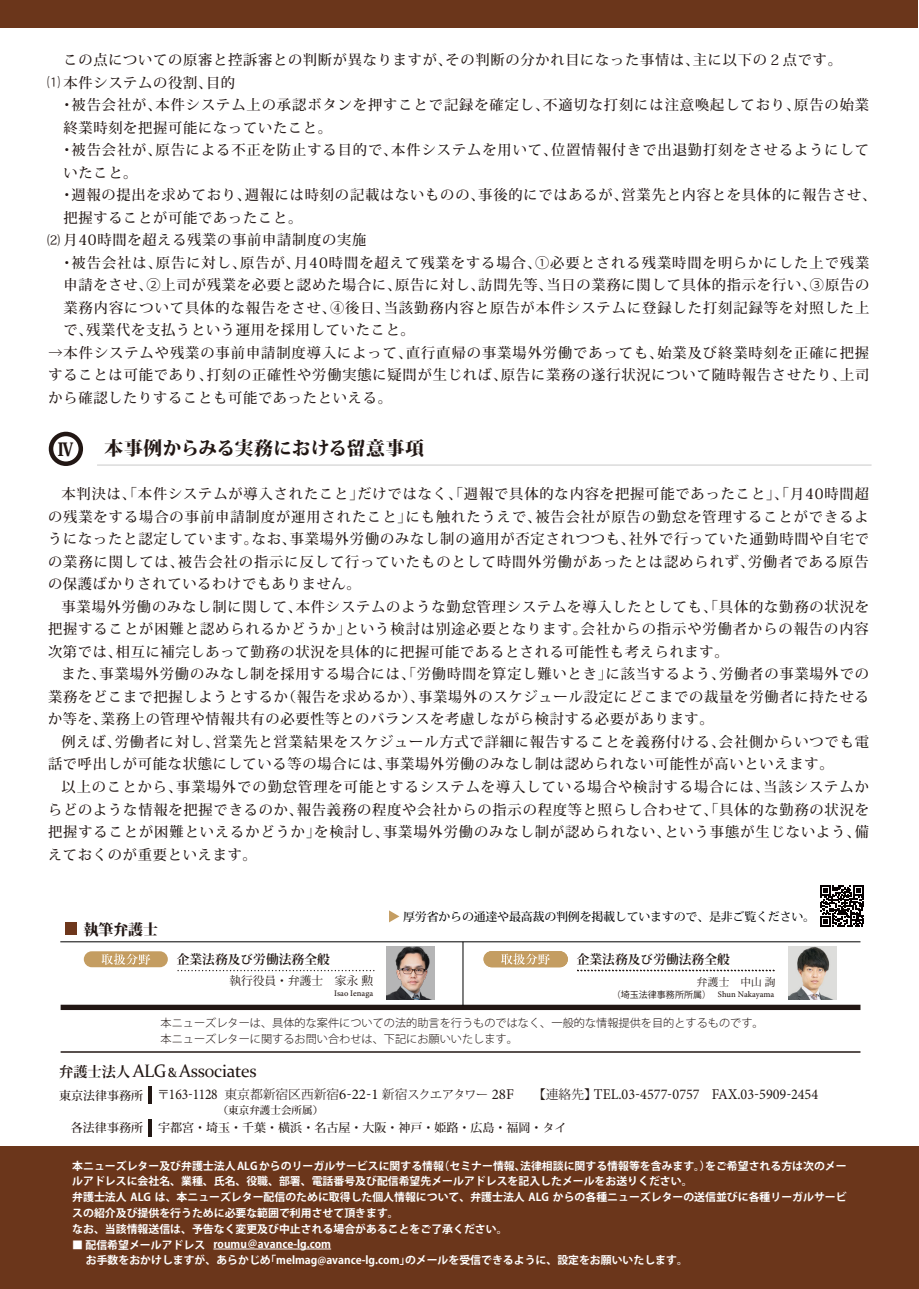
<style>
.page{position:relative;width:919px;height:1289px;background:#fff}
.page>*{position:absolute;margin:0;border:0;box-sizing:border-box;transform-origin:0 0}
.t1{font:800 18.75px "Koz Min Pro";letter-spacing:.03em;color:#221714}
.t2{font:18px "Constantia";letter-spacing:-.02em;color:#221714}
.t3{font:800 18px "Koz Min Pro";color:#221714;scale:.96 1}
.t4{font:14.85px "Minion Pro";color:#221714;scale:.9 1}
.t5{font:800 14.85px "Koz Min Pr 6 N";color:#221714}
.t6{font:500 14.25px/22.5px "Koz Min Std";letter-spacing:.055em;color:#221714;text-align:justify}
.t7{font:700 12.75px "Koz Min Pr 6 N";color:#221714}
.t8{font:500 12px "Koz Min Pr 6 N";color:#221714}
.t9{font:500 11.7px "Koz Min Pro";letter-spacing:-.02em;color:#000}
.t10{font:11.7px "Koz Min Pr 6 N";color:#221714}
.t11{font:300 11.1px/16.5px "Koz Go Pr 6 N";color:#221714}
.t12{font:700 10.8px/15.8px "Koz Go Pro";color:#fff}
.t13{font:10.65px "Koz Min Pr 6 N";letter-spacing:.04em;color:#221714}
.t14{font:500 10.5px "Koz Min Pr 6 N";letter-spacing:.005em;color:#221714}
.t15{font:9px "Koz Go Pr 6 N";color:#221714}
.t16{font:500 8.55px "Minion Pro";color:#221714}
.s1{font-family:"Koz Go Pr 6 N";font-weight:400;font-size:13.05px}
.s2{font-size:13.05px}
.s3{font-family:"Koz Go Pr 6 N";font-weight:400}
.s4{font-size:12.15px}
.s5{font-family:"Koz Min Pro";font-weight:700;font-size:14.25px}
.s6{font-size:13.5px}
.s7{font-family:"Koz Min Pr 6 N";font-weight:500;font-size:12px}
.s8{font-family:"Koz Min Pr 6 N";font-weight:300;font-size:12.75px}
.s9{font-family:"Koz Min Pr 6 N";font-weight:300;font-size:12.15px}
.s10{font-size:11.4px}
</style>
<div class="page">
<div style="left:0;top:1146px;width:918px;height:142px;background:#6b361b"></div>
<hr style="left:213px;top:1248px;width:118px;height:1px;background:#fff">
<div style="left:61px;top:1004px;width:799px;height:6px;background:#221714"></div>
<hr style="left:61px;top:1051px;width:799px;height:1px;background:#221714">
<hr style="left:149px;top:1085px;width:3px;height:18px;background:#221714">
<hr style="left:149px;top:1118px;width:3px;height:18px;background:#221714">
<div style="left:65px;top:922px;width:12px;height:12px;background:#6e371c"></div>
<hr style="left:60px;top:941px;width:800px;height:1px;background:#000">
<hr style="left:462px;top:941px;width:1px;height:64px;background:#000">
<svg style="left:84px;top:951px;width:84px;height:16px"></svg>
<svg style="left:177px;top:970px;width:197px;height:1px"></svg>
<img style="left:387px;top:946px;width:48px;height:53px">
<svg style="left:483px;top:951px;width:85px;height:16px"></svg>
<svg style="left:577px;top:969px;width:197px;height:2px"></svg>
<div style="left:0;top:0;width:917px;height:27px;background:#6b361b"></div>
<hr style="left:97px;top:464px;width:774px;height:1px;background:#c9c9c9">
<svg style="left:51px;top:434px;width:30px;height:30px"></svg>
<div style="left:49px;top:431px;width:34px;height:35px;border:4px solid #221714;border-radius:50%"></div>
<img style="left:788px;top:946px;width:48px;height:53px">
<svg style="left:820px;top:885px;width:43px;height:41px"></svg>
<svg style="left:389px;top:910px;width:10px;height:12px"></svg>
<p class="t6" style="left:47px;top:49px;width:796px;text-indent:16px">この点についての原審と控訴審との判断が異なりますが、その判断の分かれ目になった事情は、主に以下の２点です。<br><span class="s1">⑴</span> 本件システムの役割、目的</p>
<p class="t6" style="left:60px;top:94px;width:810px">・被告会社が、本件システム上の承認ボタンを押すことで記録を確定し、不適切な打刻には注意喚起しており、原告の始業</p>
<p class="t6" style="left:63px;top:116px;width:270px">終業時刻を把握可能になっていたこと。</p>
<p class="t6" style="left:60px;top:139px;width:810px">・被告会社が、原告による不正を防止する目的で、本件システムを用いて、位置情報付きで出退勤打刻をさせるようにして</p>
<p class="t6" style="left:63px;top:161px;width:76px">いたこと。</p>
<p class="t6" style="left:60px;top:184px;width:818px">・週報の提出を求めており、週報には時刻の記載はないものの、事後的にではあるが、営業先と内容とを具体的に報告させ、</p>
<p class="t6" style="left:63px;top:206px;width:240px">把握することが可能であったこと。</p>
<p class="t6" style="left:47px;top:229px;width:320px"><span class="s2">⑵</span> 月40時間を超える残業の事前申請制度の実施</p>
<p class="t6" style="left:60px;top:251px;width:811px">・被告会社は、原告に対し、原告が、月40時間を超えて残業をする場合、<span class="s3">①</span>必要とされる残業時間を明らかにした上で残業</p>
<p class="t6" style="left:63px;top:274px;width:807px">申請をさせ、<span class="s3">②</span>上司が残業を必要と認めた場合に、原告に対し、訪問先等、当日の業務に関して具体的指示を行い、<span class="s3">③</span>原告の</p>
<p class="t6" style="left:63px;top:296px;width:807px">業務内容について具体的な報告をさせ、④後日、当該勤務内容と原告が本件システムに登録した打刻記録等を対照した上</p>
<p class="t6" style="left:63px;top:319px;width:353px">で、残業代を支払うという運用を採用していたこと。</p>
<p class="t6" style="left:48px;top:341px;width:822px">→本件システムや残業の事前申請制度導入によって、直行直帰の事業場外労働であっても、始業及び終業時刻を正確に把握することは可能であり、打刻の正確性や労働実態に疑問が生じれば、原告に業務の遂行状況について随時報告させたり、上司から確認したりすることも可能であったといえる。</p>
<p class="t3" style="left:57px;top:436px;width:19px">Ⅳ</p>
<h1 class="t1" style="left:105px;top:434px;width:321px">本事例からみる実務における留意事項</h1>
<p class="t6" style="left:48px;top:483px;width:822px;text-indent:13px">本判決は、「本件システムが導入されたこと」だけではなく、「週報で具体的な内容を把握可能であったこと」、「月40時間超の残業をする場合の事前申請制度が運用されたこと」にも触れたうえで、被告会社が原告の勤怠を管理することができるようになったと認定しています。なお、事業場外労働のみなし制の適用が否定されつつも、社外で行っていた通勤時間や自宅での業務に関しては、被告会社の指示に反して行っていたものとして時間外労働があったとは認められず、労働者である原告の保護ばかりされているわけでもありません。</p>
<p class="t6" style="left:48px;top:595px;width:822px;text-indent:13px">事業場外労働のみなし制に関して、本件システムのような勤怠管理システムを導入したとしても、「具体的な勤務の状況を把握することが困難と認められるかどうか」という検討は別途必要となります。会社からの指示や労働者からの報告の内容次第では、相互に補完しあって勤務の状況を具体的に把握可能であるとされる可能性も考えられます。</p>
<p class="t6" style="left:48px;top:663px;width:822px;text-indent:13px">また、事業場外労働のみなし制を採用する場合には、「労働時間を算定し難いとき」に該当するよう、労働者の事業場外での業務をどこまで把握しようとするか（報告を求めるか）、事業場外のスケジュール設定にどこまでの裁量を労働者に持たせるか等を、業務上の管理や情報共有の必要性等とのバランスを考慮しながら検討する必要があります。</p>
<p class="t6" style="left:48px;top:730px;width:822px;text-indent:13px">例えば、労働者に対し、営業先と営業結果をスケジュール方式で詳細に報告することを義務付ける、会社側からいつでも電話で呼出しが可能な状態にしている等の場合には、事業場外労働のみなし制は認められない可能性が高いといえます。</p>
<p class="t6" style="left:48px;top:775px;width:822px;text-indent:13px">以上のことから、事業場外での勤怠管理を可能とするシステムを導入している場合や検討する場合には、当該システムからどのような情報を把握できるのか、報告義務の程度や会社からの指示の程度等と照らし合わせて、「具体的な勤務の状況を把握することが困難といえるかどうか」を検討し、事業場外労働のみなし制が認められない、という事態が生じないよう、備えておくのが重要といえます。</p>
<p class="t5" style="left:84px;top:920px;width:76px">執筆弁護士</p>
<p class="t9" style="left:403px;top:908px;width:413px">厚労省からの通達や最高裁の判例を掲載していますので、是非ご覧ください。</p>
<p class="t7" style="left:177px;top:952px;width:155px">企業法務及<span class="s4">び</span>労働法務全般</p>
<p class="t7" style="left:576px;top:952px;width:155px">企業法務及<span class="s4">び</span>労働法務全般</p>
<p class="t16" style="left:334px;top:987px;width:40px">Isao Ienaga</p>
<p class="t16" style="left:717px;top:988px;width:58px">Shun Nakayama</p>
<p class="t10" style="left:229px;top:974px;width:145px">執行役員・弁護士　家永勲</p>
<p class="t13" style="left:696px;top:976px;width:80px">弁護士　中山詢</p>
<p class="t15" style="left:611px;top:989px;width:101px">（埼玉法律事務所所属）</p>
<p class="t11" style="left:161px;top:1014px;width:604px">本ニューズレターは、具体的な案件についての法的助言を行うものではなく、一般的な情報提供を目的とするものです。本ニューズレターに関するお問い合わせは、下記にお願いいたします。</p>
<p class="t2" style="left:59px;top:1058px;width:199px"><span class="s5">弁護士法人</span> ALG<span class="s6">&amp;</span> Associates</p>
<p class="t4" style="left:59px;top:1084px;width:844px"><span class="s7">東京法律事務所</span> <span class="s8">〒</span>163-1128 <span class="s8">東京都新宿区西新宿</span>6-22-1 <span class="s8">新宿</span><span class="s9">スクエアタワー</span> 28F<span class="s8">　　【連絡先】</span>TEL.03-4577-0757 FAX.03-5909-2454</p>
<p class="t8" style="left:71px;top:1120px;width:74px">各法律事務所</p>
<p class="t8" style="left:158px;top:1120px;width:409px">宇都宮・埼玉・千葉・横浜・名古屋・大阪・神戸・姫路・広島・福岡・<span class="s10">タイ</span></p>
<p class="t14" style="left:218px;top:1103px;width:107px">（東京弁護士会所属）</p>
<p class="t12" style="left:72px;top:1158px;width:775px">本ニューズレター及び弁護士法人 ALG からのリーガルサービスに関する情報（セミナー情報、法律相談に関する情報等を含みます。）をご希望される方は次のメールアドレスに会社名、業種、氏名、役職、部署、電話番号及び配信希望先メールアドレスを記入したメールをお送りください。<br>弁護士法人 ALG は、本ニューズレター配信のために取得した個人情報について、弁護士法人 ALG からの各種ニューズレターの送信並びに各種リーガルサービスの紹介及び提供を行うために必要な範囲で利用させて頂きます。<br>なお、当該情報送信は、予告なく変更及び中止される場合があることをご了承ください。</p>
<p class="t12" style="left:86px;top:1236px;width:603px;text-indent:-14px">■ 配信希望メールアドレス roumu＠avance-lg.com<br>お手数をおかけしますが、あらかじめ｢melmag@avance-lg.com｣のメールを受信できるように、設定をお願いいたします。</p>
</div>
